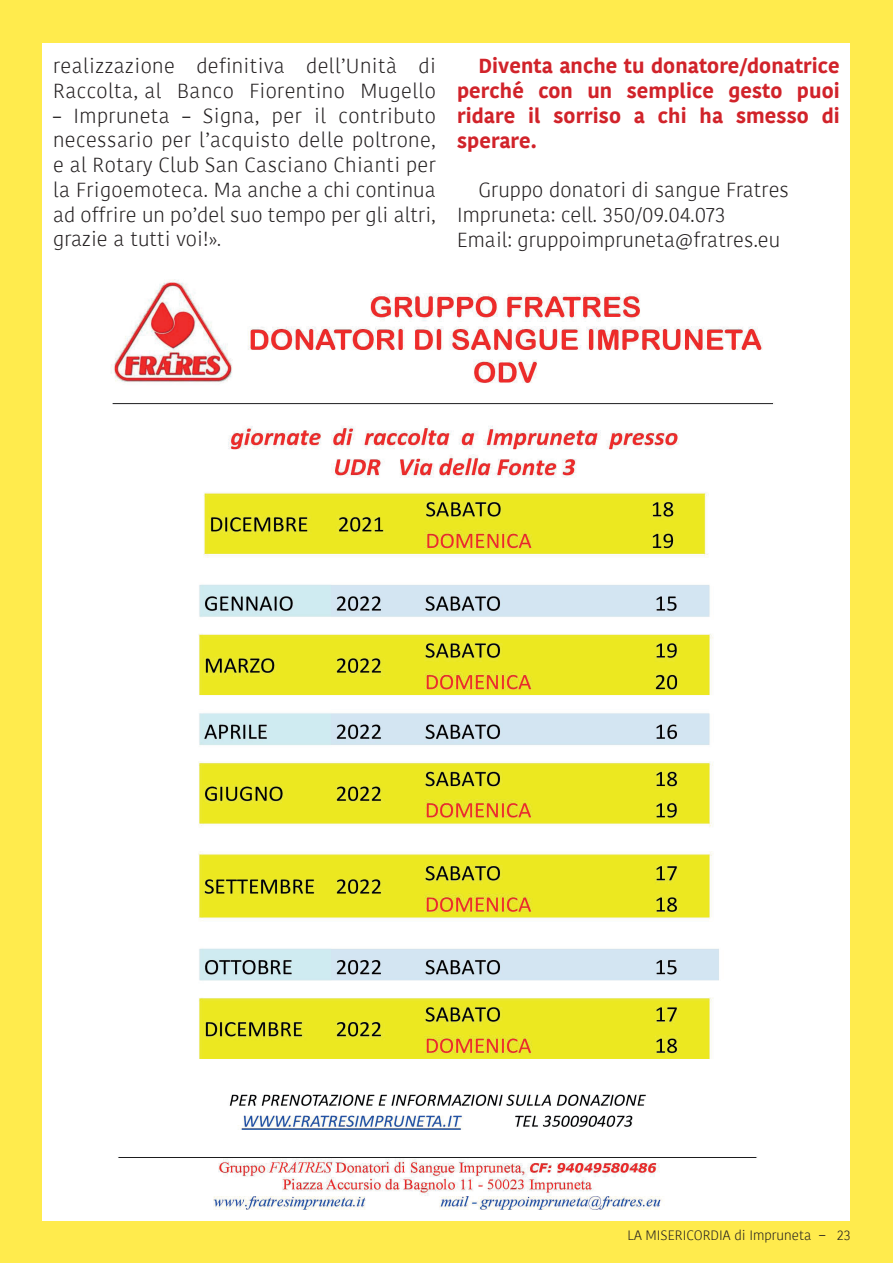
<style>
.page{position:relative;width:893px;height:1263px;background:#ffeb4d}
.page>*{position:absolute;margin:0;border:0;box-sizing:border-box;transform-origin:0 0}
.t1{font:300 20.25px/24.8px "Kohinoor W00";letter-spacing:.005em;color:#231f20}
.t2{font:700 20.25px/24.8px "Kohinoor W00";letter-spacing:.005em;color:#d1232a;text-align:justify}
.t3{font:300 13.5px "Kohinoor W00";color:#231f20}
.s1{font-size:19.5px}
</style>
<div class="page">
<div style="left:43px;top:43px;width:807px;height:1177px;background:#fff"></div>
<img style="left:111px;top:279px;width:662px;height:931px">
<p class="t1" style="left:53px;top:54px;width:384px">realizzazione definitiva dell’Unità di<br>Raccolta, al Banco Fiorentino Mugello</p>
<p class="t1" style="left:53px;top:104px;width:384px;text-align:justify">– Impruneta – Signa, per il contributo necessario per l’acquisto delle poltrone, e al Rotary Club San Casciano Chianti per la Frigoemoteca. Ma anche a chi continua ad offrire un po’del suo tempo per gli altri, grazie a tutti voi!<span class="s1">».</span></p>
<p class="t2" style="left:457px;top:54px;width:384px;text-indent:21px">Diventa anche tu donatore/donatrice perché con un semplice gesto puoi ridare il sorriso a chi ha smesso di sperare.</p>
<p class="t1" style="left:457px;top:178px;width:333px;text-indent:21px">Gruppo donatori di sangue Fratres<br>Impruneta: cell. 350/09.04.073<br>Email: gruppoimpruneta@fratres.eu</p>
<p class="t3" style="left:627px;top:1227px;width:224px">LA MISERICORDIA di Impruneta − 23</p>
</div>
